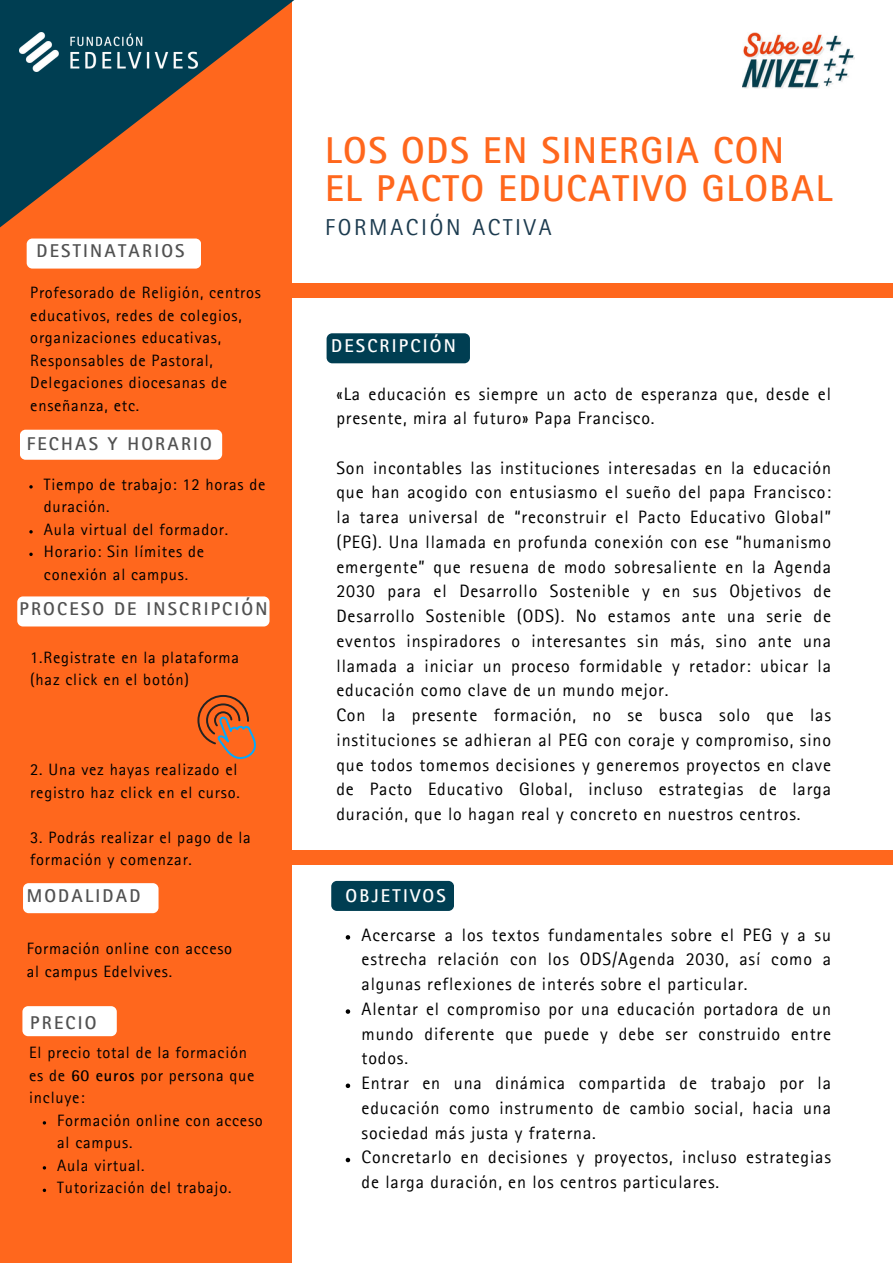
<style>
.page{position:relative;width:893px;height:1264px;background:#fff}
.page>*{position:absolute;margin:0;border:0;box-sizing:border-box;transform-origin:0 0}
.t1{font:700 37.5px/37px "Rotis Sans Serif Pro";letter-spacing:.04em;color:#ff671d}
.t2{font:23.1px "Rotis Sans Serif Pro";letter-spacing:.12em;color:#1c3b4f}
.t3{font:700 18.6px "Rotis Sans Serif Pro";letter-spacing:.12em;color:#515151}
.t4{font:700 18.6px "Rotis Sans Serif Pro";letter-spacing:.12em;color:#fff}
.t5{font:18px/24.8px "Rotis Sans Serif Pro";letter-spacing:.045em;color:#000;text-align:justify}
.t6{font:16.5px/22.5px "Rotis Sans Serif Pro";letter-spacing:.045em;color:#000}
.s1{font-weight:700}
</style>
<div class="page">
<div style="left:292px;top:283px;width:600px;height:15px;background:#ff671d"></div>
<div style="left:331px;top:880px;width:123px;height:31px;background:#003e52;border-radius:6px"></div>
<div style="left:0;top:0;width:292px;height:1262px;background:#ff671d"></div>
<div style="left:27px;top:238px;width:174px;height:30px;background:#fff;border-radius:6px"></div>
<div style="left:326px;top:333px;width:144px;height:30px;background:#003e52;border-radius:6px"></div>
<img style="left:742px;top:33px;width:112px;height:56px">
<svg style="left:0;top:0;width:294px;height:227px"></svg>
<div style="left:292px;top:850px;width:600px;height:14px;background:#ff671d"></div>
<div style="left:20px;top:429px;width:202px;height:31px;background:#fff;border-radius:6px"></div>
<div style="left:17px;top:596px;width:252px;height:30px;background:#fff;border-radius:6px"></div>
<div style="left:23px;top:883px;width:135px;height:30px;background:#fff;border-radius:6px"></div>
<img style="left:20px;top:33px;width:177px;height:38px">
<svg style="left:345px;top:935px;width:5px;height:4px"></svg>
<svg style="left:345px;top:1009px;width:5px;height:4px"></svg>
<svg style="left:345px;top:1083px;width:5px;height:5px"></svg>
<svg style="left:345px;top:1157px;width:5px;height:5px"></svg>
<div style="left:22px;top:1006px;width:95px;height:30px;background:#fff;border-radius:6px"></div>
<svg style="left:29px;top:485px;width:4px;height:3px"></svg>
<svg style="left:29px;top:530px;width:4px;height:3px"></svg>
<svg style="left:29px;top:552px;width:4px;height:4px"></svg>
<svg style="left:197px;top:695px;width:59px;height:63px"></svg>
<p class="t1" style="left:325px;top:137px;width:508px">LOS ODS EN SINERGIA CON<br>EL PACTO EDUCATIVO GLOBAL</p>
<p class="t3" style="left:37px;top:244px;width:149px">DESTINATARIOS</p>
<p class="t6" style="left:30px;top:284px;width:232px">Profesorado de Religión, centros educativos, redes de colegios, organizaciones educativas,<br>Responsables de Pastoral,<br>Delegaciones diocesanas de enseñanza, etc.</p>
<p class="t3" style="left:27px;top:436px;width:187px">FECHAS Y HORARIO</p>
<p class="t6" style="left:44px;top:475px;width:223px">Tiempo de trabajo: 12 horas de duración.</p>
<p class="t6" style="left:44px;top:520px;width:186px">Aula virtual del formador.</p>
<p class="t6" style="left:44px;top:542px;width:162px">Horario: Sin límites de conexión al campus.</p>
<p class="t3" style="left:20px;top:601px;width:249px">PROCESO DE INSCRIPCIÓN</p>
<p class="t6" style="left:30px;top:648px;width:210px">1.Registrate en la plataforma (haz click en el botón)</p>
<p class="t6" style="left:30px;top:761px;width:211px">2. Una vez hayas realizado el registro haz click en el curso.</p>
<p class="t6" style="left:30px;top:828px;width:222px">3. Podrás realizar el pago de la formación y comenzar.</p>
<p class="t2" style="left:325px;top:219px;width:228px">FORMACIÓN ACTIVA</p>
<p class="t4" style="left:331px;top:339px;width:126px">DESCRIPCIÓN</p>
<p class="t5" style="left:336px;top:383px;width:496px">«La educación es siempre un acto de esperanza que, desde el presente, mira al futuro» Papa Francisco.</p>
<p class="t5" style="left:336px;top:458px;width:496px">Son incontables las instituciones interesadas en la educación que han acogido con entusiasmo el sueño del papa Francisco: la tarea universal de “reconstruir el Pacto Educativo Global” (PEG). Una llamada en profunda conexión con ese “humanismo emergente” que resuena de modo sobresaliente en la Agenda 2030 para el Desarrollo Sostenible y en sus Objetivos de Desarrollo Sostenible (ODS). No estamos ante una serie de eventos inspiradores o interesantes sin más, sino ante una llamada a iniciar un proceso formidable y retador: ubicar la educación como clave de un mundo mejor.</p>
<p class="t5" style="left:336px;top:705px;width:496px">Con la presente formación, no se busca solo que las instituciones se adhieran al PEG con coraje y compromiso, sino que todos tomemos decisiones y generemos proyectos en clave de Pacto Educativo Global, incluso estrategias de larga duración, que lo hagan real y concreto en nuestros centros.</p>
<p class="t3" style="left:27px;top:889px;width:115px">MODALIDAD</p>
<p class="t4" style="left:345px;top:889px;width:102px">OBJETIVOS</p>
<p class="t6" style="left:27px;top:939px;width:207px">Formación online con acceso al campus Edelvives.</p>
<p class="t3" style="left:30px;top:1016px;width:68px">PRECIO</p>
<p class="t6" style="left:29px;top:1043px;width:227px">El precio total de la formación es de <span class="s1">60 euros</span> por persona que incluye:</p>
<p class="t6" style="left:57px;top:1111px;width:207px">Formación online con acceso al campus.</p>
<p class="t6" style="left:57px;top:1156px;width:89px">Aula virtual.</p>
<p class="t6" style="left:57px;top:1178px;width:176px">Tutorización del trabajo.</p>
<p class="t5" style="left:361px;top:924px;width:471px">Acercarse a los textos fundamentales sobre el PEG y a su estrecha relación con los ODS/Agenda 2030, así como a algunas reflexiones de interés sobre el particular.</p>
<p class="t5" style="left:361px;top:999px;width:471px">Alentar el compromiso por una educación portadora de un mundo diferente que puede y debe ser construido entre todos.</p>
<p class="t5" style="left:361px;top:1073px;width:471px">Entrar en una dinámica compartida de trabajo por la educación como instrumento de cambio social, hacia una sociedad más justa y fraterna.</p>
<p class="t5" style="left:361px;top:1147px;width:471px">Concretarlo en decisiones y proyectos, incluso estrategias de larga duración, en los centros particulares.</p>
</div>
